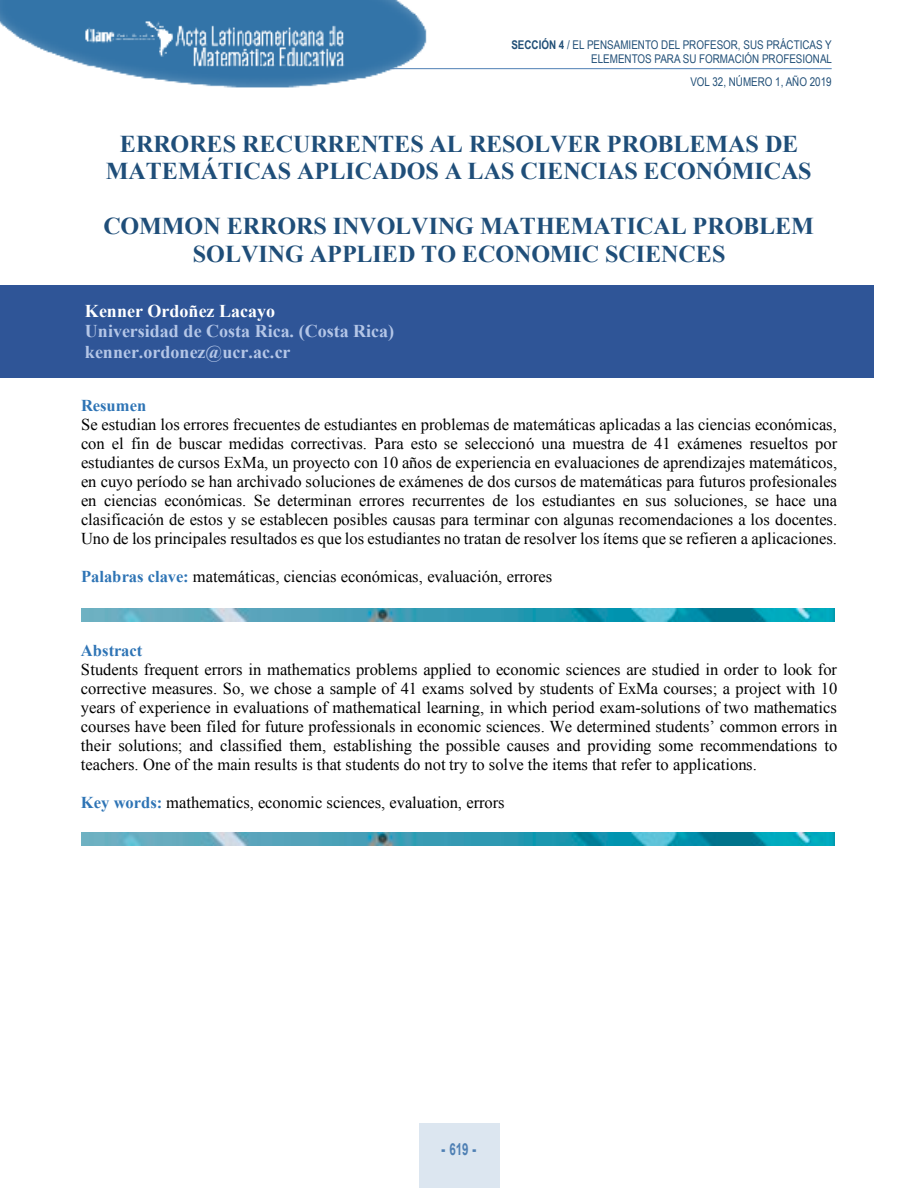
<style>
.page{position:relative;width:918px;height:1188px;background:#fff}
.page>*{position:absolute;margin:0;border:0;box-sizing:border-box;transform-origin:0 0}
.t1{font:700 24.15px/27.8px "Times New Roman";letter-spacing:-.005em;color:#1f4e79;text-align:center}
.t2{font:700 18px/20.9px "Times New Roman";color:#b4c6e7}
.t3{font:700 18px "Times New Roman";color:#fff}
.t4{font:16.5px/19px "Times New Roman";color:#000;text-align:justify}
.t5{font:700 16.5px "Times New Roman";letter-spacing:-.005em;color:#2e74b5}
.t6{font:700 16.5px "Arial";color:#4f80b4;scale:.7 1}
.t7{font:12px/14.4px "Arial Narrow";color:#214f77;text-align:right}
.s1{font-weight:700}
.s2{font-weight:700;color:#2e74b5}
.s3{font-weight:900}
</style>
<div class="page">
<img style="left:0;top:0;width:435px;height:88px">
<hr style="left:389px;top:68px;width:443px;height:1px;background:#4f80b4">
<div style="left:419px;top:1123px;width:80px;height:65px;background:#dce6f0"></div>
<img style="left:81px;top:608px;width:753px;height:13px">
<img style="left:81px;top:832px;width:753px;height:14px">
<div style="left:0;top:285px;width:873px;height:93px;background:#2f5597"></div>
<p class="t7" style="left:511px;top:37px;width:322px"><span class="s1">SECCIÓN 4</span> / EL PENSAMIENTO DEL PROFESOR, SUS PRÁCTICAS Y<br>ELEMENTOS PARA SU FORMACIÓN PROFESIONAL</p>
<p class="t7" style="left:690px;top:75px;width:143px">VOL 32, NÚMERO 1, AÑO 2019</p>
<h1 class="t1" style="left:106px;top:130px;width:707px">ERRORES RECURRENTES AL RESOLVER PROBLEMAS DE<br>MATEMÁTICAS APLICADOS A LAS CIENCIAS ECONÓMICAS</h1>
<h1 class="t1" style="left:103px;top:212px;width:712px">COMMON ERRORS INVOLVING MATHEMATICAL PROBLEM<br>SOLVING APPLIED TO ECONOMIC SCIENCES</h1>
<p class="t3" style="left:85px;top:301px;width:192px">Kenner Ordoñez Lacayo</p>
<p class="t2" style="left:85px;top:321px;width:311px">Universidad de Costa Rica. (Costa Rica) kenner.ordonez@ucr.ac.cr</p>
<p class="t5" style="left:81px;top:396px;width:67px">Resumen</p>
<p class="t4" style="left:81px;top:415px;width:758px">Se estudian los errores frecuentes de estudiantes en problemas de matemáticas aplicadas a las ciencias económicas, con el fin de buscar medidas correctivas. Para esto se seleccionó una muestra de 41 exámenes resueltos por estudiantes de cursos ExMa, un proyecto con 10 años de experiencia en evaluaciones de aprendizajes matemáticos, en cuyo período se han archivado soluciones de exámenes de dos cursos de matemáticas para futuros profesionales en ciencias económicas. Se determinan errores recurrentes de los estudiantes en sus soluciones, se hace una clasificación de estos y se establecen posibles causas para terminar con algunas recomendaciones a los docentes.<br>Uno de los principales resultados es que los estudiantes no tratan de resolver los ítems que se refieren a aplicaciones.</p>
<p class="t4" style="left:81px;top:567px;width:473px"><span class="s2">Palabras clave:</span> matemáticas, ciencias económicas, evaluación, errores</p>
<p class="t5" style="left:81px;top:641px;width:63px">Abstract</p>
<p class="t4" style="left:81px;top:660px;width:758px">Students frequent errors in mathematics problems applied to economic sciences are studied in order to look for corrective measures. So, we chose a sample of 41 exams solved by students of ExMa courses; a project with 10 years of experience in evaluations of mathematical learning, in which period exam-solutions of two mathematics courses have been filed for future professionals in economic sciences. We determined students’ common errors in their solutions; and classified them, establishing the possible causes and providing some recommendations to teachers. One of the main results is that students do not try to solve the items that refer to applications.</p>
<p class="t4" style="left:81px;top:793px;width:425px"><span class="s2">Key words:</span> mathematics, economic sciences, evaluation, errors</p>
<p class="t6" style="left:442px;top:1140px;width:51px"><span class="s3">-</span> 619 <span class="s3">-</span></p>
</div>
